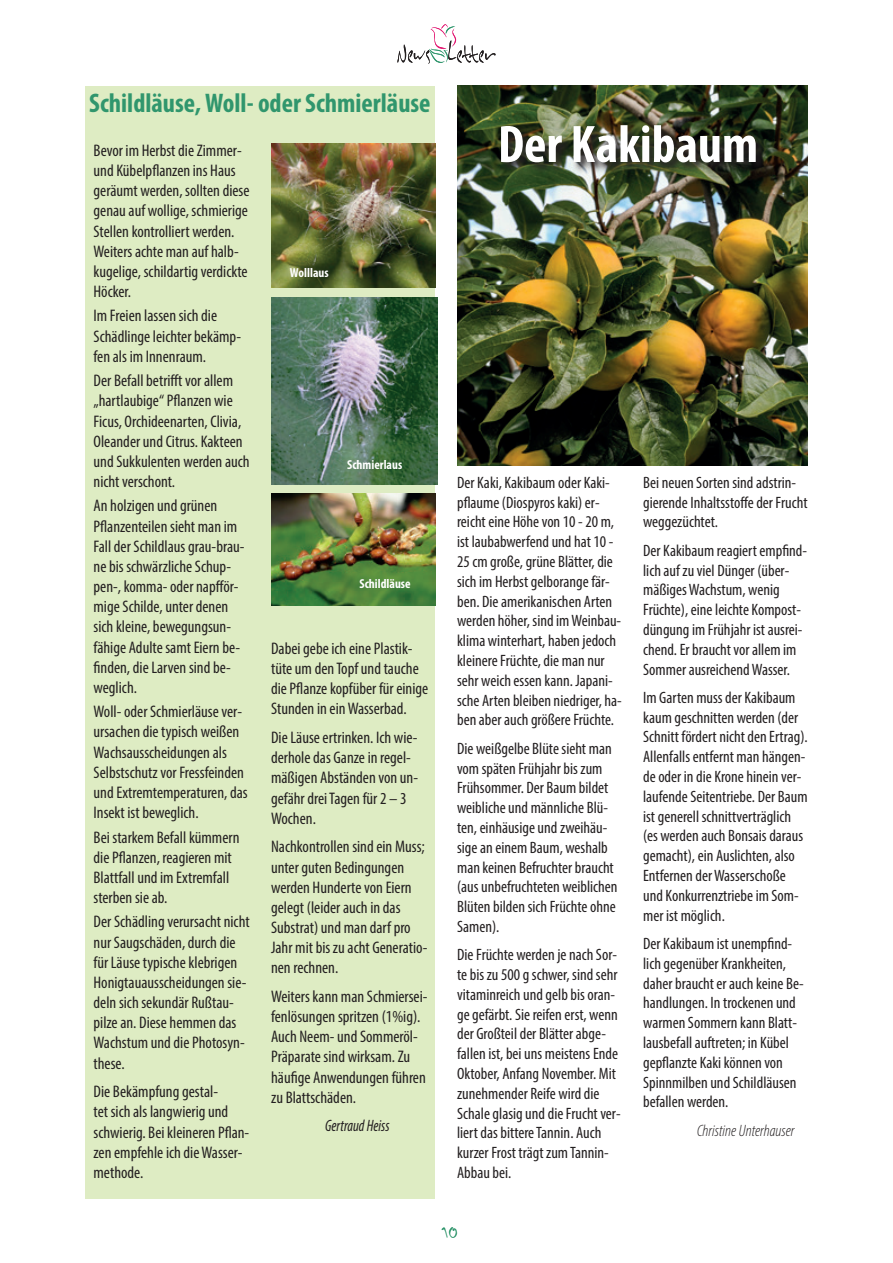
<style>
.page{position:relative;width:893px;height:1263px;background:#fff}
.page>*{position:absolute;margin:0;border:0;box-sizing:border-box;transform-origin:0 0}
.t1{font:700 condensed 53.25px "Myriad Pro";color:#fff}
.t2{font:700 condensed 27px "Myriad Pro";color:#30966d}
.t3{font:21px "Inkburrow";color:#30966d}
.t4{font:condensed 16.8px/20.1px "Myriad Pro";color:#231f20}
.t5{font:condensed 16.5px/19.8px "Myriad Pro";color:#231f20}
.t6{font:italic 300 condensed 16.5px "Myriad Pro";color:#231f20}
.t7{font:italic condensed 16.5px "Myriad Pro";color:#231f20;scale:.9 1}
.t8{font:700 condensed 13.05px "Myriad Pro";color:#fff}
</style>
<div class="page">
<svg style="left:397px;top:24px;width:99px;height:40px"></svg>
<div style="left:86px;top:86px;width:349px;height:1112px;background:#deecc3"></div>
<img style="left:271px;top:143px;width:164px;height:144px">
<img style="left:271px;top:297px;width:166px;height:187px">
<img style="left:271px;top:494px;width:164px;height:112px">
<img style="left:457px;top:85px;width:351px;height:381px">
<img style="left:499px;top:123px;width:268px;height:51px">
<h2 class="t2" style="left:89px;top:86px;width:343px">Schildläuse, Woll- oder Schmierläuse</h2>
<p class="t4" style="left:94px;top:140px;width:157px">Bevor im Herbst die Zimmer&shy;und Kübelpflanzen ins Haus geräumt werden, sollten diese genau auf wollige, schmierige<br>Stellen kontrolliert werden.<br>Weiters achte man auf halb&shy;kugelige, schildartig verdickte<br>Höcker.</p>
<p class="t4" style="left:94px;top:306px;width:149px">Im Freien lassen sich die<br>Schädlinge leichter bekämp&shy;fen als im Innenraum.</p>
<p class="t4" style="left:94px;top:370px;width:158px">Der Befall betrifft vor allem „hartlaubige“ Pflanzen wie<br>Ficus, Orchideenarten, Clivia,<br>Oleander und Citrus. Kakteen und Sukkulenten werden auch nicht verschont.</p>
<p class="t4" style="left:94px;top:496px;width:153px">An holzigen und grünen<br>Pflanzenteilen sieht man im<br>Fall der Schildlaus grau-brau&shy;ne bis schwärzliche Schup&shy;pen-, komma- oder napfför&shy;mige Schilde, unter denen sich kleine, bewegungsun&shy;fähige Adulte samt Eiern be&shy;finden, die Larven sind be&shy;weglich.</p>
<p class="t4" style="left:94px;top:701px;width:156px">Woll- oder Schmierläuse ver&shy;ursachen die typisch weißen<br>Wachsausscheidungen als<br>Selbstschutz vor Fressfeinden und Extremtemperaturen, das<br>Insekt ist beweglich.</p>
<p class="t4" style="left:94px;top:827px;width:147px">Bei starkem Befall kümmern die Pflanzen, reagieren mit<br>Blattfall und im Extremfall sterben sie ab.</p>
<p class="t4" style="left:94px;top:912px;width:158px">Der Schädling verursacht nicht nur Saugschäden, durch die für Läuse typische klebrigen<br>Honigtauausscheidungen sie&shy;deln sich sekundär Rußtau&shy;pilze an. Diese hemmen das<br>Wachstum und die Photosyn&shy;these.</p>
<p class="t4" style="left:94px;top:1081px;width:157px">Die Bekämpfung gestal-<br>tet sich als langwierig und schwierig. Bei kleineren Pflan&shy;zen empfehle ich die Wasser&shy;methode.</p>
<p class="t8" style="left:290px;top:265px;width:40px">Wolllaus</p>
<p class="t8" style="left:347px;top:456px;width:57px">Schmierlaus</p>
<p class="t8" style="left:359px;top:576px;width:53px">Schildläuse</p>
<p class="t4" style="left:271px;top:638px;width:159px">Dabei gebe ich eine Plastik&shy;tüte um den Topf und tauche die Pflanze kopfüber für einige<br>Stunden in ein Wasserbad.</p>
<p class="t4" style="left:271px;top:727px;width:149px">Die Läuse ertrinken. Ich wie&shy;derhole das Ganze in regel&shy;mäßigen Abständen von un&shy;gefähr drei Tagen für 2 – 3<br>Wochen.</p>
<p class="t4" style="left:271px;top:836px;width:158px">Nachkontrollen sind ein Muss; unter guten Bedingungen werden Hunderte von Eiern gelegt (leider auch in das<br>Substrat) und man darf pro<br>Jahr mit bis zu acht Generatio&shy;nen rechnen.</p>
<p class="t4" style="left:271px;top:986px;width:158px">Weiters kann man Schmiersei&shy;fenlösungen spritzen (1%ig).<br>Auch Neem- und Sommeröl-<br>Präparate sind wirksam. Zu häufige Anwendungen führen zu Blattschäden.</p>
<p class="t7" style="left:325px;top:1116px;width:73px">Gertraud Heiss</p>
<h1 class="t1" style="left:498px;top:111px;width:262px">Der Kakibaum</h1>
<p class="t5" style="left:457px;top:472px;width:166px">Der Kaki, Kakibaum oder Kaki&shy;pflaume (Diospyros kaki) er&shy;reicht eine Höhe von 10 - 20 m, ist laubabwerfend und hat 10 -<br>25 cm große, grüne Blätter, die sich im Herbst gelborange fär&shy;ben. Die amerikanischen Arten werden höher, sind im Weinbau&shy;klima winterhart, haben jedoch kleinere Früchte, die man nur sehr weich essen kann. Japani&shy;sche Arten bleiben niedriger, ha&shy;ben aber auch größere Früchte.</p>
<p class="t5" style="left:457px;top:738px;width:162px">Die weißgelbe Blüte sieht man vom späten Frühjahr bis zum<br>Frühsommer. Der Baum bildet weibliche und männliche Blü&shy;ten, einhäusige und zweihäu&shy;sige an einem Baum, weshalb man keinen Befruchter braucht (aus unbefruchteten weiblichen<br>Blüten bilden sich Früchte ohne<br>Samen).</p>
<p class="t5" style="left:457px;top:945px;width:165px">Die Früchte werden je nach Sor&shy;te bis zu 500 g schwer, sind sehr vitaminreich und gelb bis oran&shy;ge gefärbt. Sie reifen erst, wenn der Großteil der Blätter abge&shy;fallen ist, bei uns meistens Ende<br>Oktober, Anfang November. Mit zunehmender Reife wird die<br>Schale glasig und die Frucht ver&shy;liert das bittere Tannin. Auch kurzer Frost trägt zum Tannin-<br>Abbau bei.</p>
<p class="t5" style="left:643px;top:472px;width:166px">Bei neuen Sorten sind adstrin&shy;gierende Inhaltsstoffe der Frucht weggezüchtet.</p>
<p class="t5" style="left:643px;top:540px;width:165px">Der Kakibaum reagiert empfind&shy;lich auf zu viel Dünger (über&shy;mäßiges Wachstum, wenig<br>Früchte), eine leichte Kompost&shy;düngung im Frühjahr ist ausrei&shy;chend. Er braucht vor allem im<br>Sommer ausreichend Wasser.</p>
<p class="t5" style="left:643px;top:687px;width:166px">Im Garten muss der Kakibaum kaum geschnitten werden (der<br>Schnitt fördert nicht den Ertrag).<br>Allenfalls entfernt man hängen&shy;de oder in die Krone hinein ver&shy;laufende Seitentriebe. Der Baum ist generell schnittverträglich (es werden auch Bonsais daraus gemacht), ein Auslichten, also<br>Entfernen der Wasserschoße und Konkurrenztriebe im Som&shy;mer ist möglich.</p>
<p class="t5" style="left:643px;top:933px;width:162px">Der Kakibaum ist unempfind&shy;lich gegenüber Krankheiten, daher braucht er auch keine Be&shy;handlungen. In trockenen und warmen Sommern kann Blatt&shy;lausbefall auftreten; in Kübel gepflanzte Kaki können von<br>Spinnmilben und Schildläusen befallen werden.</p>
<p class="t6" style="left:697px;top:1120px;width:99px">Christine Unterhauser</p>
<p class="t3" style="left:442px;top:1220px;width:19px">10</p>
</div>
